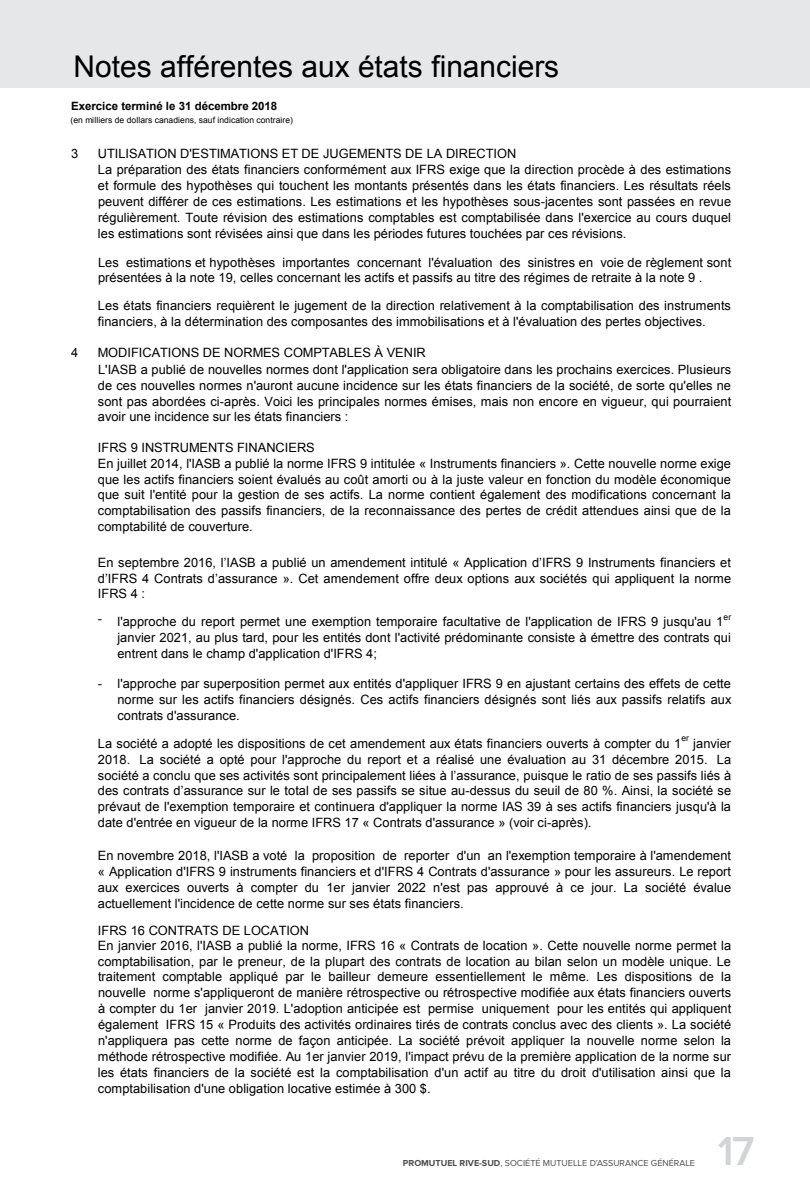
<style>
.page{position:relative;width:810px;height:1188px;background:#fff}
.page>*{position:absolute;margin:0;border:0;box-sizing:border-box;transform-origin:0 0}
.t1{font:600 42px "Proxima Nova";color:#d1d3d4}
.t2{font:30px "Arial";color:#000}
.t3{font:12.9px/15.9px "Arial";letter-spacing:.005em;color:#000;text-align:justify}
.t4{font:700 11.4px "Arial";letter-spacing:-.005em;color:#000}
.t5{font:9px "Proxima Nova";color:#4d4d4f}
.t6{font:8.55px "Arial";letter-spacing:.005em;color:#000}
.s1{font-weight:700}
</style>
<div class="page">
<div style="left:0;top:0;width:810px;height:88px;background:#e6e7e8"></div>
<h2 class="t2" style="left:74px;top:46px;width:487px">Notes afférentes aux états financiers</h2>
<p class="t4" style="left:71px;top:98px;width:208px">Exercice terminé le 31 décembre 2018</p>
<p class="t6" style="left:71px;top:114px;width:224px">(en milliers de dollars canadiens, sauf indication contraire)</p>
<p class="t3" style="left:71px;top:145px;width:9px">3</p>
<p class="t3" style="left:98px;top:145px;width:420px">UTILISATION D'ESTIMATIONS ET DE JUGEMENTS DE LA DIRECTION</p>
<p class="t3" style="left:98px;top:162px;width:635px">La préparation des états financiers conformément aux IFRS exige que la direction procède à des estimations et formule des hypothèses qui touchent les montants présentés dans les états financiers. Les résultats réels peuvent différer de ces estimations. Les estimations et les hypothèses sous-jacentes sont passées en revue régulièrement. Toute révision des estimations comptables est comptabilisée dans l'exercice au cours duquel les estimations sont révisées ainsi que dans les périodes futures touchées par ces révisions.</p>
<p class="t3" style="left:98px;top:254px;width:635px">Les estimations et hypothèses importantes concernant l'évaluation des sinistres en voie de règlement sont présentées à la note 19, celles concernant les actifs et passifs au titre des régimes de retraite à la note 9 .</p>
<p class="t3" style="left:98px;top:298px;width:635px">Les états financiers requièrent le jugement de la direction relativement à la comptabilisation des instruments financiers, à la détermination des composantes des immobilisations et à l'évaluation des pertes objectives.</p>
<p class="t3" style="left:71px;top:345px;width:9px">4</p>
<p class="t3" style="left:98px;top:345px;width:329px">MODIFICATIONS DE NORMES COMPTABLES À VENIR</p>
<p class="t3" style="left:98px;top:361px;width:635px">L'IASB a publié de nouvelles normes dont l'application sera obligatoire dans les prochains exercices. Plusieurs de ces nouvelles normes n'auront aucune incidence sur les états financiers de la société, de sorte qu'elles ne sont pas abordées ci-après. Voici les principales normes émises, mais non encore en vigueur, qui pourraient avoir une incidence sur les états financiers :</p>
<p class="t3" style="left:98px;top:439px;width:635px;text-align:left">IFRS 9 INSTRUMENTS FINANCIERS<br>En juillet 2014, l'IASB a publié la norme IFRS 9 intitulée « Instruments financiers ». Cette nouvelle norme exige que les actifs financiers soient évalués au coût amorti ou à la juste valeur en fonction du modèle économique que suit l'entité pour la gestion de ses actifs. La norme contient également des modifications concernant la comptabilisation des passifs financiers, de la reconnaissance des pertes de crédit attendues ainsi que de la comptabilité de couverture.</p>
<p class="t3" style="left:98px;top:554px;width:635px">En septembre 2016, l’IASB a publié un amendement intitulé « Application d’IFRS 9 Instruments financiers et d’IFRS 4 Contrats d’assurance ». Cet amendement offre deux options aux sociétés qui appliquent la norme IFRS 4 :</p>
<p class="t3" style="left:117px;top:614px;width:607px">l'approche du report permet une exemption temporaire facultative de l'application de IFRS 9 jusqu'au 1</p>
<p class="t6" style="left:724px;top:611px;width:9px">er</p>
<p class="t3" style="left:117px;top:630px;width:615px">janvier 2021, au plus tard, pour les entités dont l'activité prédominante consiste à émettre des contrats qui entrent dans le champ d'application d'IFRS 4;</p>
<p class="t3" style="left:117px;top:676px;width:616px">l'approche par superposition permet aux entités d'appliquer IFRS 9 en ajustant certains des effets de cette norme sur les actifs financiers désignés. Ces actifs financiers désignés sont liés aux passifs relatifs aux contrats d'assurance.</p>
<p class="t3" style="left:98px;top:735px;width:585px">La société a adopté les dispositions de cet amendement aux états financiers ouverts à compter du 1</p>
<p class="t6" style="left:681px;top:733px;width:9px">er</p>
<p class="t3" style="left:98px;top:611px;width:6px">-</p>
<p class="t3" style="left:98px;top:676px;width:6px">-</p>
<p class="t3" style="left:98px;top:735px;width:635px;text-indent:595px">janvier 2018. La société a opté pour l'approche du report et a réalisé une évaluation au 31 décembre 2015. La société a conclu que ses activités sont principalement liées à l’assurance, puisque le ratio de ses passifs liés à des contrats d’assurance sur le total de ses passifs se situe au-dessus du seuil de 80 %. Ainsi, la société se prévaut de l'exemption temporaire et continuera d'appliquer la norme IAS 39 à ses actifs financiers jusqu'à la date d'entrée en vigueur de la norme IFRS 17 « Contrats d'assurance » (voir ci-après).</p>
<p class="t3" style="left:98px;top:848px;width:635px">En novembre 2018, l'IASB a voté la proposition de reporter d'un an l'exemption temporaire à l'amendement « Application d'IFRS 9 instruments financiers et d'IFRS 4 Contrats d'assurance » pour les assureurs. Le report aux exercices ouverts à compter du 1er janvier 2022 n'est pas approuvé à ce jour. La société évalue actuellement l'incidence de cette norme sur ses états financiers.</p>
<p class="t3" style="left:98px;top:923px;width:213px">IFRS 16 CONTRATS DE LOCATION</p>
<p class="t3" style="left:98px;top:937px;width:635px">En janvier 2016, l'IASB a publié la norme, IFRS 16 « Contrats de location ». Cette nouvelle norme permet la comptabilisation, par le preneur, de la plupart des contrats de location au bilan selon un modèle unique. Le traitement comptable appliqué par le bailleur demeure essentiellement le même. Les dispositions de la nouvelle norme s'appliqueront de manière rétrospective ou rétrospective modifiée aux états financiers ouverts à compter du 1er janvier 2019. L'adoption anticipée est permise uniquement pour les entités qui appliquent également IFRS 15 « Produits des activités ordinaires tirés de contrats conclus avec des clients ». La société n'appliquera pas cette norme de façon anticipée. La société prévoit appliquer la nouvelle norme selon la méthode rétrospective modifiée. Au 1er janvier 2019, l'impact prévu de la première application de la norme sur les états financiers de la société est la comptabilisation d'un actif au titre du droit d'utilisation ainsi que la comptabilisation d'une obligation locative estimée à 300 $.</p>
<p class="t5" style="left:403px;top:1157px;width:294px"><span class="s1">PROMUTUEL RIVE-SUD</span>, SOCIÉTÉ MUTUELLE D’ASSURANCE GÉNÉRALE</p>
<h1 class="t1" style="left:718px;top:1127px;width:38px">17</h1>
</div>
